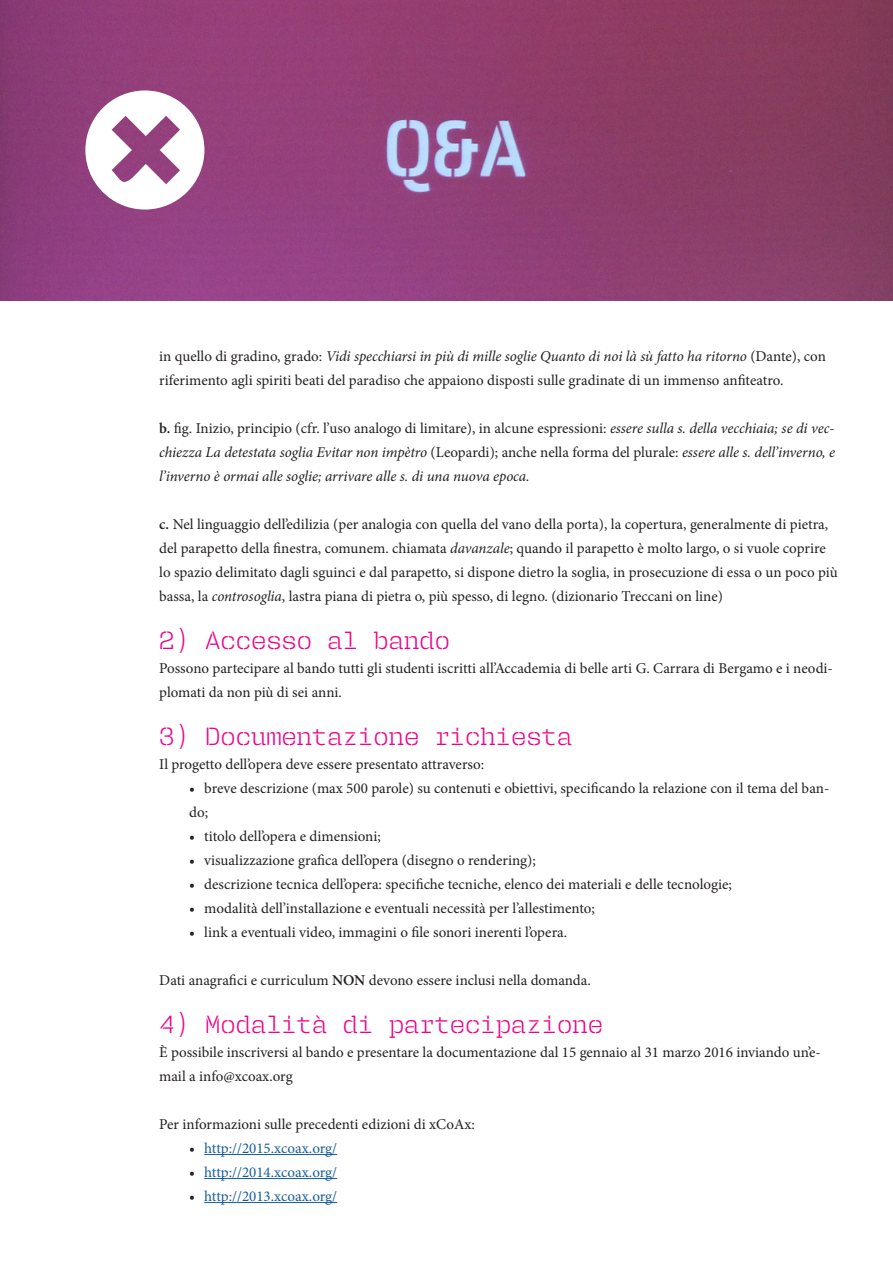
<style>
.page{position:relative;width:893px;height:1263px;background:#fff}
.page>*{position:absolute;margin:0;border:0;box-sizing:border-box;transform-origin:0 0}
.subtit{font:300 25.5px "User Stencil";color:#ed028c}
.txt{font:15px/24px "Minion Pro";color:#231f20}
.txt-2{font:italic 15px/24px "Minion Pro";letter-spacing:-.005em;color:#231f20;text-align:justify}
.t1{font:15px "Minion Pro";letter-spacing:-.005em;color:#175d9e}
.s1{font-style:italic}
.s2{font-weight:600;font-style:normal}
.s3{font-style:normal}
.s4{font-weight:600}
.s5{color:#231f20}
</style>
<div class="page">
<img style="left:0;top:0;width:893px;height:300px">
<hr style="left:204px;top:1154px;width:133px;height:1px;background:#175d9e">
<hr style="left:204px;top:1178px;width:133px;height:1px;background:#175d9e">
<hr style="left:204px;top:1202px;width:133px;height:1px;background:#175d9e">
<svg style="left:85px;top:90px;width:119px;height:120px"></svg>
<p class="txt" style="left:159px;top:344px;width:668px">in quello di gradino, grado: <span class="s1">Vidi specchiarsi in più di mille soglie Quanto di noi là sù fatto ha ritorno</span> (Dante), con riferimento agli spiriti beati del paradiso che appaiono disposti sulle gradinate di un immenso anfiteatro.</p>
<p class="txt-2" style="left:159px;top:416px;width:677px"><span class="s2">b.</span> <span class="s3">fig. Inizio, principio (cfr. l’uso analogo di limitare), in alcune espressioni:</span> essere sulla s. della vecchiaia; se di vec&shy;chiezza La detestata soglia Evitar non impètro <span class="s3">(Leopardi); anche nella forma del plurale:</span> essere alle s. dell’inverno, e l’inverno è ormai alle soglie; arrivare alle s. di una nuova epoca.</p>
<p class="txt" style="left:159px;top:512px;width:680px"><span class="s4">c.</span> Nel linguaggio dell’edilizia (per analogia con quella del vano della porta), la copertura, generalmente di pietra, del parapetto della finestra, comunem. chiamata <span class="s1">davanzale</span>; quando il parapetto è molto largo, o si vuole coprire lo spazio delimitato dagli sguinci e dal parapetto, si dispone dietro la soglia, in prosecuzione di essa o un poco più bassa, la <span class="s1">controsoglia</span>, lastra piana di pietra o, più spesso, di legno. (dizionario Treccani on line)</p>
<p class="subtit" style="left:159px;top:626px;width:292px">2) Accesso al bando</p>
<p class="txt" style="left:159px;top:656px;width:675px">Possono partecipare al bando tutti gli studenti iscritti all’Accademia di belle arti G. Carrara di Bergamo e i neodi&shy;plomati da non più di sei anni.</p>
<p class="subtit" style="left:159px;top:722px;width:415px">3) Documentazione richiesta</p>
<p class="txt" style="left:159px;top:752px;width:326px">Il progetto dell’opera deve essere presentato attraverso:</p>
<p class="txt" style="left:189px;top:776px;width:642px">• breve descrizione (max 500 parole) su contenuti e obiettivi, specificando la relazione con il tema del ban&shy;do;</p>
<p class="txt" style="left:189px;top:824px;width:193px">• titolo dell’opera e dimensioni;</p>
<p class="txt" style="left:189px;top:848px;width:348px">• visualizzazione grafica dell’opera (disegno o rendering);</p>
<p class="txt" style="left:189px;top:872px;width:544px">• descrizione tecnica dell’opera: specifiche tecniche, elenco dei materiali e delle tecnologie;</p>
<p class="txt" style="left:189px;top:896px;width:407px">• modalità dell’installazione e eventuali necessità per l’allestimento;</p>
<p class="txt" style="left:189px;top:920px;width:379px">• link a eventuali video, immagini o file sonori inerenti l’opera.</p>
<p class="txt" style="left:159px;top:968px;width:433px">Dati anagrafici e curriculum <span class="s4">NON</span> devono essere inclusi nella domanda.</p>
<p class="subtit" style="left:159px;top:1010px;width:445px">4) Modalità di partecipazione</p>
<p class="txt" style="left:159px;top:1040px;width:663px">È possibile inscriversi al bando e presentare la documentazione dal 15 gennaio al 31 marzo 2016 inviando un’e&shy;mail a info@xcoax.org</p>
<p class="txt" style="left:159px;top:1112px;width:317px">Per informazioni sulle precedenti edizioni di xCoAx:</p>
<p class="t1" style="left:189px;top:1138px;width:150px"><span class="s5">•</span> http://2015.xcoax.org/</p>
<p class="t1" style="left:189px;top:1162px;width:150px"><span class="s5">•</span> http://2014.xcoax.org/</p>
<p class="t1" style="left:189px;top:1186px;width:150px"><span class="s5">•</span> http://2013.xcoax.org/</p>
</div>
